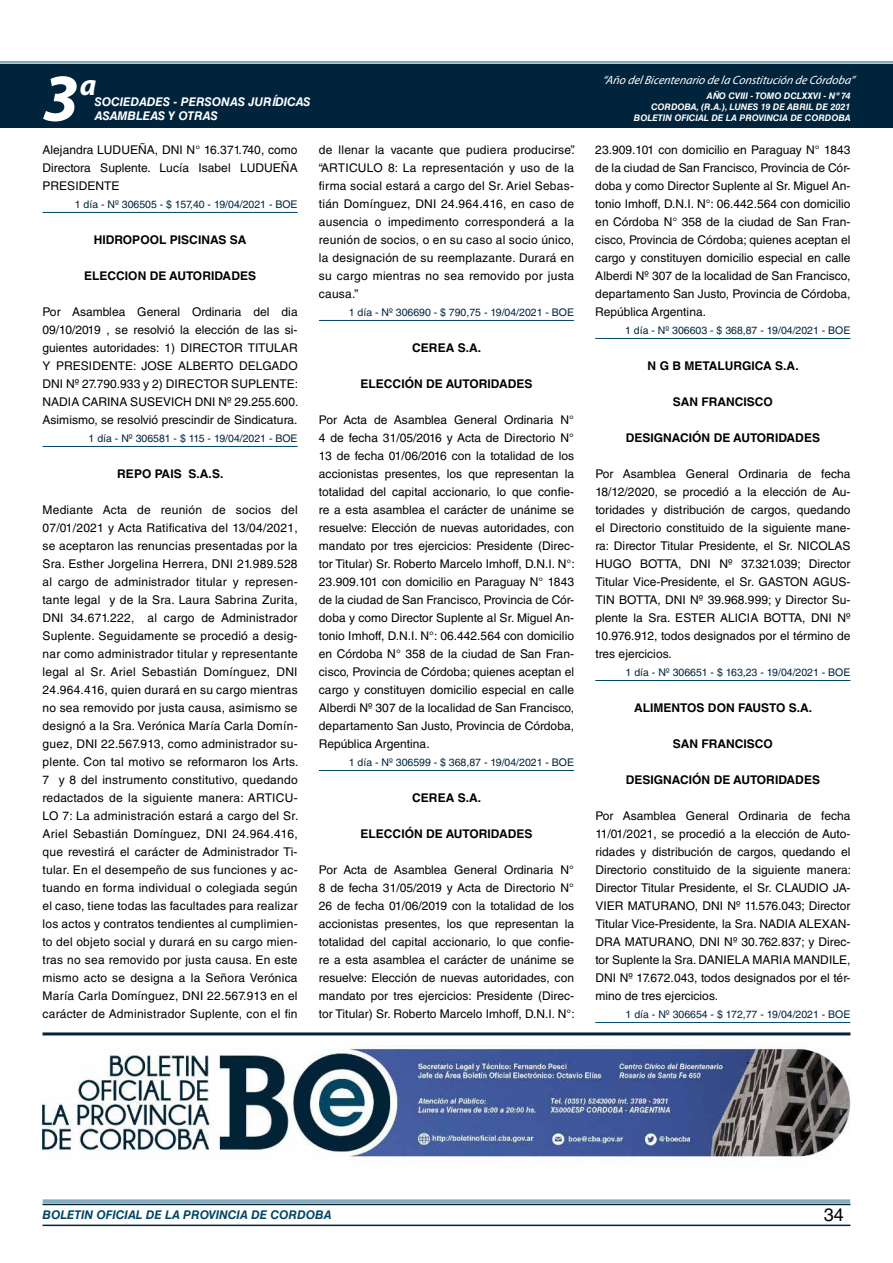
<style>
.page{position:relative;width:893px;height:1263px;background:#fff}
.page>*{position:absolute;margin:0;border:0;box-sizing:border-box;transform-origin:0 0}
.t1{font:italic 700 67.5px "Myriad Pro";color:#fff}
.t2{font:italic 700 30px "Myriad Pro";color:#fff}
.t3{font:18px "Helvetica LT Std";color:#000}
.t4{font:12px/18px "Helvetica LT Std";letter-spacing:.005em;color:#000;text-align:justify}
.t5{font:700 12px "Helvetica LT Std";letter-spacing:.005em;color:#000}
.t6{font:italic 12px "Myriad Pro";color:#fff}
.t7{font:italic 700 12px "Helvetica LT Std";color:#fff}
.t8{font:italic 700 12px "Helvetica LT Std";color:#004666}
.t9{font:10.5px "Helvetica LT Std";color:#00243c}
.t10{font:italic 700 9px/10.8px "Helvetica LT Std";color:#fff;text-align:right}
</style>
<div class="page">
<div style="left:0;top:61px;width:893px;height:6px;background:#fff;opacity:.75"></div>
<div style="left:0;top:64px;width:893px;height:64px;background:#00243c"></div>
<hr style="left:43px;top:1224px;width:807px;height:2px;background:#00243c">
<div style="left:42px;top:1198px;width:809px;height:8px;background:#fff;opacity:.75"></div>
<hr style="left:43px;top:212px;width:255px;height:1px;background:#004666">
<hr style="left:43px;top:446px;width:255px;height:1px;background:#004666">
<hr style="left:319px;top:320px;width:255px;height:1px;background:#004666">
<hr style="left:319px;top:770px;width:255px;height:1px;background:#004666">
<hr style="left:595px;top:338px;width:255px;height:1px;background:#004666">
<hr style="left:595px;top:680px;width:255px;height:1px;background:#004666">
<hr style="left:595px;top:1022px;width:255px;height:1px;background:#004666">
<hr style="left:43px;top:1032px;width:807px;height:3px;background:#00243c">
<img style="left:43px;top:1046px;width:807px;height:112px">
<h1 class="t1" style="left:43px;top:54px;width:38px">3</h1>
<h2 class="t2" style="left:80px;top:66px;width:18px">a</h2>
<p class="t7" style="left:95px;top:94px;width:217px">SOCIEDADES - PERSONAS JURÍDICAS</p>
<p class="t7" style="left:95px;top:109px;width:125px">ASAMBLEAS Y OTRAS</p>
<p class="t6" style="left:603px;top:72px;width:254px">“Año delBicentenario de la Constitución de Córdoba”</p>
<p class="t10" style="left:634px;top:91px;width:218px">AÑO CVIII - TOMO DCLXXVI - Nº 74<br>CORDOBA, (R.A.), LUNES 19 DE ABRIL DE 2021<br>BOLETIN OFICIAL DE LA PROVINCIA DE CORDOBA</p>
<p class="t4" style="left:43px;top:141px;width:257px">Alejandra LUDUEÑA, DNI N° 16.371.740, como Directora Suplente. Lucía Isabel LUDUEÑA PRESIDENTE</p>
<p class="t9" style="left:75px;top:198px;width:224px">1 día - Nº 306505 - $ 157,40 - 19/04/2021 - BOE</p>
<p class="t5" style="left:94px;top:232px;width:154px">HIDROPOOL PISCINAS SA</p>
<p class="t5" style="left:84px;top:268px;width:173px">ELECCION DE AUTORIDADES</p>
<p class="t4" style="left:43px;top:303px;width:257px">Por Asamblea General Ordinaria del dia 09/10/2019 , se resolvió la elección de las si&shy;guientes autoridades: 1) DIRECTOR TITULAR Y PRESIDENTE: JOSE ALBERTO DELGADO DNI Nº 27.790.933 y 2) DIRECTOR SUPLENTE:<br>NADIA CARINA SUSEVICH DNI Nº 29.255.600.<br>Asimismo, se resolvió prescindir de Sindicatura.</p>
<p class="t9" style="left:89px;top:432px;width:210px">1 día - Nº 306581 - $ 115 - 19/04/2021 - BOE</p>
<p class="t5" style="left:117px;top:466px;width:108px">REPO PAIS S.A.S.</p>
<p class="t4" style="left:43px;top:501px;width:257px">Mediante Acta de reunión de socios del 07/01/2021 y Acta Ratificativa del 13/04/2021, se aceptaron las renuncias presentadas por la Sra. Esther Jorgelina Herrera, DNI 21.989.528 al cargo de administrador titular y represen&shy;tante legal y de la Sra. Laura Sabrina Zurita, DNI 34.671.222, al cargo de Administrador Suplente. Seguidamente se procedió a desig&shy;nar como administrador titular y representante legal al Sr. Ariel Sebastián Domínguez, DNI 24.964.416, quien durará en su cargo mientras no sea removido por justa causa, asimismo se designó a la Sra. Verónica María Carla Domín&shy;guez, DNI 22.567.913, como administrador su&shy;plente. Con tal motivo se reformaron los Arts.<br>7 y 8 del instrumento constitutivo, quedando redactados de la siguiente manera: ARTICU-LO 7: La administración estará a cargo del Sr.<br>Ariel Sebastián Domínguez, DNI 24.964.416, que revestirá el carácter de Administrador Ti&shy;tular. En el desempeño de sus funciones y ac&shy;tuando en forma individual o colegiada según el caso, tiene todas las facultades para realizar los actos y contratos tendientes al cumplimien&shy;to del objeto social y durará en su cargo mien&shy;tras no sea removido por justa causa. En este mismo acto se designa a la Señora Verónica María Carla Domínguez, DNI 22.567.913 en el carácter de Administrador Suplente, con el fin</p>
<p class="t4" style="left:319px;top:141px;width:257px">de llenar la vacante que pudiera producirse”. “ARTICULO 8: La representación y uso de la firma social estará a cargo del Sr. Ariel Sebas&shy;tián Domínguez, DNI 24.964.416, en caso de ausencia o impedimento corresponderá a la reunión de socios, o en su caso al socio único, la designación de su reemplazante. Durará en su cargo mientras no sea removido por justa causa.”</p>
<p class="t9" style="left:349px;top:306px;width:227px">1 día - Nº 306690 - $ 790,75 - 19/04/2021 - BOE</p>
<p class="t5" style="left:412px;top:340px;width:70px">CEREA S.A.</p>
<p class="t5" style="left:360px;top:376px;width:17px">ELECCIÓN</p>
<p class="t5" style="left:426px;top:376px;width:52px">DE AU TORIDADES</p>
<p class="t4" style="left:319px;top:411px;width:257px">Por Acta de Asamblea General Ordinaria N° 4 de fecha 31/05/2016 y Acta de Directorio N° 13 de fecha 01/06/2016 con la totalidad de los accionistas presentes, los que representan la totalidad del capital accionario, lo que confie&shy;re a esta asamblea el carácter de unánime se resuelve: Elección de nuevas autoridades, con mandato por tres ejercicios: Presidente (Direc&shy;tor Titular) Sr. Roberto Marcelo Imhoff, D.N.I. N°:<br>23.909.101 con domicilio en Paraguay N° 1843 de la ciudad de San Francisco, Provincia de Cór&shy;doba y como Director Suplente al Sr. Miguel An&shy;tonio Imhoff, D.N.I. N°: 06.442.564 con domicilio en Córdoba N° 358 de la ciudad de San Fran&shy;cisco, Provincia de Córdoba; quienes aceptan el cargo y constituyen domicilio especial en calle Alberdi Nº 307 de la localidad de San Francisco, departamento San Justo, Provincia de Córdoba, República Argentina.</p>
<p class="t9" style="left:349px;top:756px;width:227px">1 día - Nº 306599 - $ 368,87 - 19/04/2021 - BOE</p>
<p class="t5" style="left:412px;top:790px;width:70px">CEREA S.A.</p>
<p class="t5" style="left:360px;top:826px;width:17px">ELECCIÓN</p>
<p class="t5" style="left:426px;top:826px;width:52px">DE AU TORIDADES</p>
<p class="t4" style="left:319px;top:861px;width:257px">Por Acta de Asamblea General Ordinaria N° 8 de fecha 31/05/2019 y Acta de Directorio N° 26 de fecha 01/06/2019 con la totalidad de los accionistas presentes, los que representan la totalidad del capital accionario, lo que confie&shy;re a esta asamblea el carácter de unánime se resuelve: Elección de nuevas autoridades, con mandato por tres ejercicios: Presidente (Direc&shy;tor Titular) Sr. Roberto Marcelo Imhoff, D.N.I. N°:</p>
<p class="t4" style="left:595px;top:141px;width:257px">23.909.101 con domicilio en Paraguay N° 1843 de la ciudad de San Francisco, Provincia de Cór&shy;doba y como Director Suplente al Sr. Miguel An&shy;tonio Imhoff, D.N.I. N°: 06.442.564 con domicilio en Córdoba N° 358 de la ciudad de San Fran&shy;cisco, Provincia de Córdoba; quienes aceptan el cargo y constituyen domicilio especial en calle Alberdi Nº 307 de la localidad de San Francisco, departamento San Justo, Provincia de Córdoba, República Argentina.</p>
<p class="t9" style="left:625px;top:324px;width:227px">1 día - Nº 306603 - $ 368,87 - 19/04/2021 - BOE</p>
<p class="t5" style="left:648px;top:358px;width:153px">N G B METALURGICA S.A.</p>
<p class="t5" style="left:673px;top:394px;width:102px">SAN FRANCISCO</p>
<p class="t5" style="left:626px;top:430px;width:18px">DESIGNACIÓN</p>
<p class="t5" style="left:714px;top:430px;width:52px">DE AU TORIDADES</p>
<p class="t4" style="left:595px;top:465px;width:257px">Por Asamblea General Ordinaria de fecha 18/12/2020, se procedió a la elección de Au&shy;toridades y distribución de cargos, quedando el Directorio constituido de la siguiente mane&shy;ra: Director Titular Presidente, el Sr. NICOLAS HUGO BOTTA, DNI Nº 37.321.039; Director Titular Vice-Presidente, el Sr. GASTON AGUS-TIN BOTTA, DNI Nº 39.968.999; y Director Su&shy;plente la Sra. ESTER ALICIA BOTTA, DNI Nº 10.976.912, todos designados por el término de tres ejercicios.</p>
<p class="t9" style="left:626px;top:666px;width:226px">1 día - Nº 306651 - $ 163,23 - 19/04/2021 - BOE</p>
<p class="t5" style="left:634px;top:700px;width:180px">ALIMENTOS DON FAUSTO S.A.</p>
<p class="t5" style="left:673px;top:736px;width:102px">SAN FRANCISCO</p>
<p class="t5" style="left:626px;top:772px;width:18px">DESIGNACIÓN</p>
<p class="t5" style="left:714px;top:772px;width:52px">DE AU TORIDADES</p>
<p class="t4" style="left:595px;top:807px;width:257px">Por Asamblea General Ordinaria de fecha 11/01/2021, se procedió a la elección de Auto&shy;ridades y distribución de cargos, quedando el Directorio constituido de la siguiente manera:<br>Director Titular Presidente, el Sr. CLAUDIO JA-VIER MATURANO, DNI Nº 11.576.043; Director Titular Vice-Presidente, la Sra. NADIA ALEXAN-DRA MATURANO, DNI Nº 30.762.837; y Direc&shy;tor Suplente la Sra. DANIELA MARIA MANDILE, DNI Nº 17.672.043, todos designados por el tér&shy;mino de tres ejercicios.</p>
<p class="t9" style="left:626px;top:1008px;width:226px">1 día - Nº 306654 - $ 172,77 - 19/04/2021 - BOE</p>
<p class="t8" style="left:43px;top:1208px;width:290px">BOLETIN OFICIAL DE LA PROVINCIA DE CORDOBA</p>
<h3 class="t3" style="left:824px;top:1204px;width:22px">34</h3>
</div>
